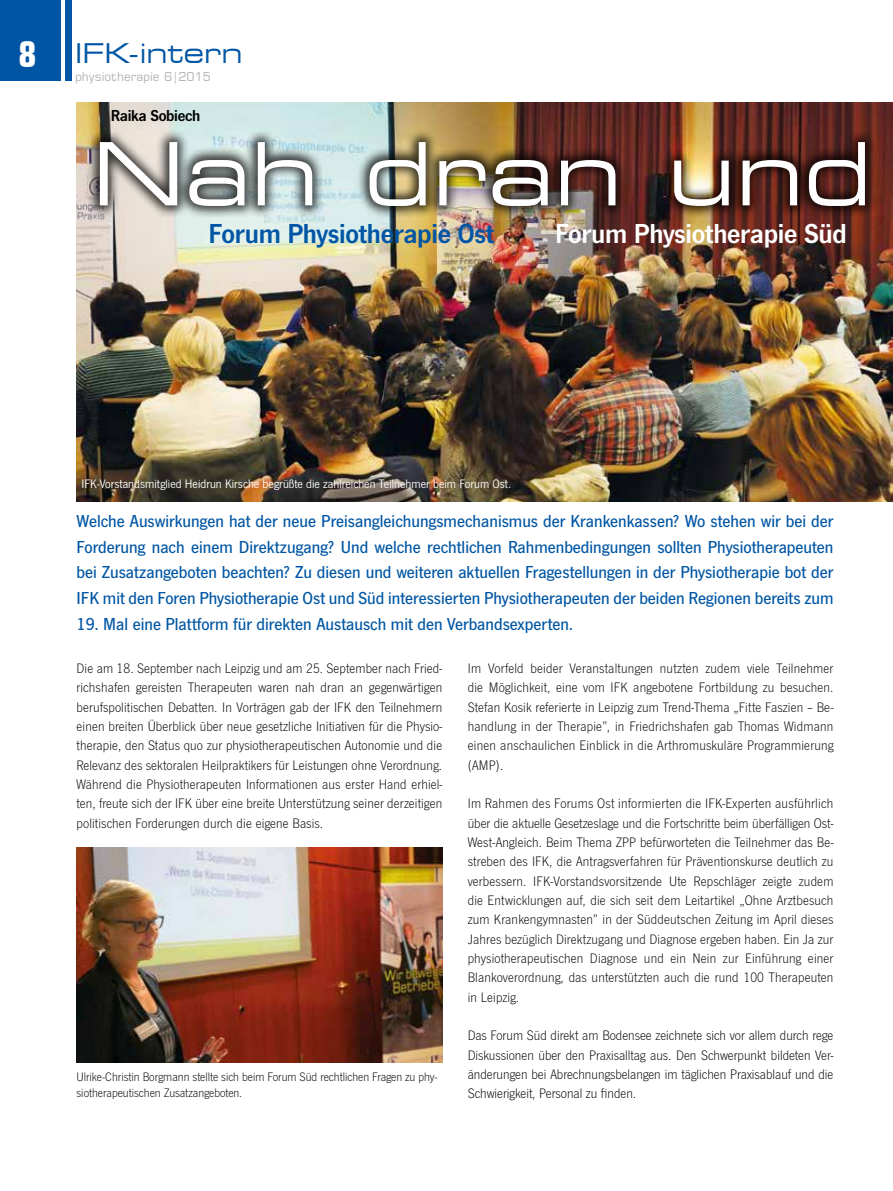
<style>
.page{position:relative;width:893px;height:1191px;background:#fff}
.page>*{position:absolute;margin:0;border:0;box-sizing:border-box;transform-origin:0 0}
.t1{font:expanded 87px "Square 721 BT";color:#fff}
.t2{font:28.5px "News Got Dem";letter-spacing:-.01em;color:#0056a4}
.t3{font:28.5px "News Got Dem";letter-spacing:-.01em;color:#fff}
.t4{font:expanded 27px "Square 721 BT";color:#0056a4}
.t5{font:500 18px/25.5px "News Got";color:#0056a4;text-align:justify}
.t6{font:16.5px "News Got Dem";letter-spacing:-.02em;color:#000}
.t7{font:300 14.25px/19.4px "News Got";letter-spacing:.01em;color:#000;text-align:justify}
.t8{font:300 12.75px/15.8px "News Got";color:#000}
.t9{font:12.75px "News Got";color:#fff}
.t10{font:12px "Square 721 BT";color:#b3b2b2}
.s1{font-weight:700;font-stretch:condensed;font-size:36px;color:#fff}
</style>
<div class="page">
<div style="left:0;top:0;width:60px;height:81px;background:#0056a4"></div>
<div style="left:65px;top:0;width:7px;height:81px;background:#0056a4"></div>
<img style="left:77px;top:102px;width:816px;height:399px">
<img style="left:77px;top:847px;width:365px;height:215px">
<div style="left:86px;top:129px;width:792px;height:90px;background:#000;opacity:.75"></div>
<h3 class="t4" style="left:19px;top:37px;width:225px"><span class="s1">8</span> IFK-intern</h3>
<p class="t10" style="left:75px;top:69px;width:137px">physiotherapie 6|2015</p>
<p class="t6" style="left:111px;top:105px;width:91px">Raika Sobiech</p>
<h1 class="t1" style="left:92px;top:122px;width:781px">Nah dran und</h1>
<h2 class="t2" style="left:209px;top:217px;width:287px">Forum Physiotherapie Ost</h2>
<h2 class="t3" style="left:555px;top:217px;width:293px">Forum Physiotherapie Süd</h2>
<p class="t9" style="left:82px;top:477px;width:431px">IFK-Vorstandsmitglied Heidrun Kirsche begrüßte die zahlreichen Teilnehmer beim Forum Ost.</p>
<p class="t5" style="left:77px;top:509px;width:758px">Welche Auswirkungen hat der neue Preisangleichungsmechanismus der Krankenkassen? Wo stehen wir bei der Forderung nach einem Direktzugang? Und welche rechtlichen Rahmenbedingungen sollten Physiotherapeuten bei Zusatzangeboten beachten? Zu diesen und weiteren aktuellen Fragestellungen in der Physiotherapie bot der IFK mit den Foren Physiotherapie Ost und Süd interessierten Physiotherapeuten der beiden Regionen bereits zum</p>
<p class="t5" style="left:77px;top:611px;width:498px">19. Mal eine Plattform für direkten Austausch mit den Verbandsexperten.</p>
<p class="t7" style="left:77px;top:659px;width:367px">Die am 18. September nach Leipzig und am 25. September nach Fried&shy;richshafen gereisten Therapeuten waren nah dran an gegenwärtigen berufspolitischen Debatten. In Vorträgen gab der IFK den Teilnehmern einen breiten Überblick über neue gesetzliche Initiativen für die Physio&shy;therapie, den Status quo zur physiotherapeutischen Autonomie und die Relevanz des sektoralen Heilpraktikers für Leistungen ohne Verordnung.<br>Während die Physiotherapeuten Informationen aus erster Hand erhiel&shy;ten, freute sich der IFK über eine breite Unterstützung seiner derzeitigen politischen Forderungen durch die eigene Basis.</p>
<p class="t7" style="left:468px;top:659px;width:367px">Im Vorfeld beider Veranstaltungen nutzten zudem viele Teilnehmer die Möglichkeit, eine vom IFK angebotene Fortbildung zu besuchen.<br>Stefan Kosik referierte in Leipzig zum Trend-Thema „Fitte Faszien – Be&shy;handlung in der Therapie”, in Friedrichshafen gab Thomas Widmann einen anschaulichen Einblick in die Arthromuskuläre Programmierung (AMP).</p>
<p class="t7" style="left:468px;top:794px;width:367px">Im Rahmen des Forums Ost informierten die IFK-Experten ausführlich über die aktuelle Gesetzeslage und die Fortschritte beim überfälligen Ost-West-Angleich. Beim Thema ZPP befürworteten die Teilnehmer das Be&shy;streben des IFK, die Antragsverfahren für Präventionskurse deutlich zu verbessern. IFK-Vorstandsvorsitzende Ute Repschläger zeigte zudem die Entwicklungen auf, die sich seit dem Leitartikel „Ohne Arztbesuch zum Krankengymnasten” in der Süddeutschen Zeitung im April dieses Jahres bezüglich Direktzugang und Diagnose ergeben haben. Ein Ja zur physiotherapeutischen Diagnose und ein Nein zur Einführung einer Blankoverordnung, das unterstützten auch die rund 100 Therapeuten in Leipzig.</p>
<p class="t7" style="left:468px;top:1026px;width:367px">Das Forum Süd direkt am Bodensee zeichnete sich vor allem durch rege Diskussionen über den Praxisalltag aus. Den Schwerpunkt bildeten Ver&shy;änderungen bei Abrechnungsbelangen im täglichen Praxisablauf und die Schwierigkeit, Personal zu finden.</p>
<p class="t8" style="left:77px;top:1069px;width:362px">Ulrike-Christin Borgmann stellte sich beim Forum Süd rechtlichen Fragen zu phy&shy;siotherapeutischen Zusatzangeboten.</p>
</div>
